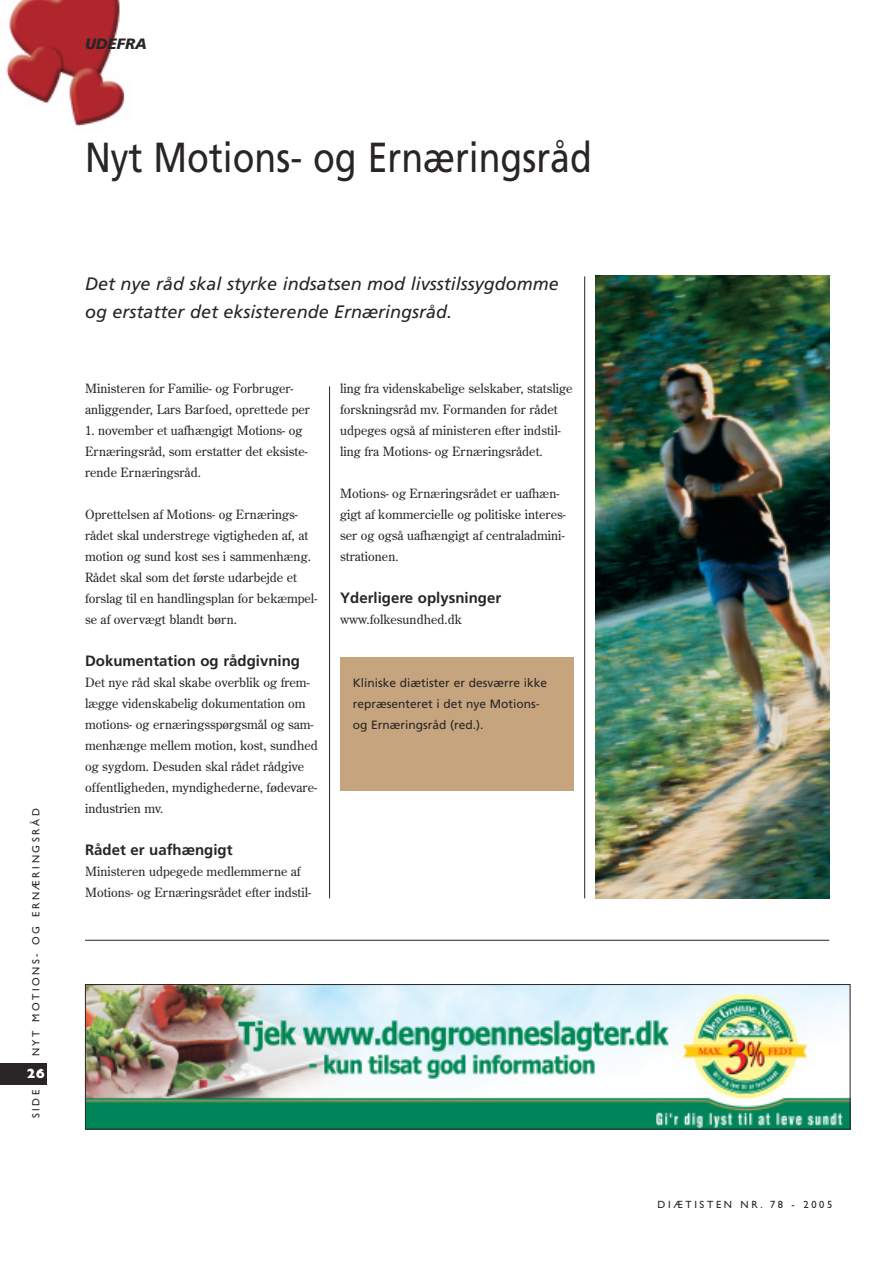
<style>
.page{position:relative;width:893px;height:1263px;background:#fff}
.page>*{position:absolute;margin:0;border:0;box-sizing:border-box;transform-origin:0 0}
.t1{font:42px "Frutiger";color:#292526;scale:.85 1}
.t2{font:italic 18px/28.5px "Frutiger";color:#292526}
.t3{font:700 15px "Frutiger";color:#292526}
.t4{font:italic 900 15px "Frutiger";color:#292526}
.t5{font:800 13.5px "Gill Sans";color:#fff}
.t6{font:12.75px/21px "Century Old Style";color:#292526}
.t7{font:12px/21px "Frutiger";color:#292526}
.t8{font:10.5px "Gill Sans";letter-spacing:.25em;color:#292526}
</style>
<div class="page">
<div style="left:340px;top:657px;width:234px;height:134px;background:#c5a47e"></div>
<img style="left:6px;top:0;width:119px;height:127px">
<div style="left:0;top:1063px;width:47px;height:21px;background:#292526"></div>
<hr style="left:329px;top:386px;width:1px;height:512px;background:#292526">
<hr style="left:584px;top:276px;width:1px;height:622px;background:#292526">
<img style="left:595px;top:275px;width:234px;height:623px">
<hr style="left:85px;top:940px;width:744px;height:1px;background:#292526">
<img style="left:87px;top:986px;width:761px;height:141px">
<div style="left:85px;top:984px;width:765px;height:145px;border:1px solid #292526"></div>
<p class="t8" style="left:30px;top:1056px;width:250px;rotate:-90deg">NYT MOTIONS- OG ERNÆRINGSRÅD</p>
<p class="t5" style="left:27px;top:1065px;width:20px">26</p>
<p class="t8" style="left:30px;top:1118px;width:30px;rotate:-90deg">SIDE</p>
<p class="t4" style="left:85px;top:34px;width:63px">UDEFRA</p>
<p class="t1" style="left:85px;top:133px;width:598px">Nyt Motions- og Ernæringsråd</p>
<p class="t2" style="left:85px;top:270px;width:475px">Det nye råd skal styrke indsatsen mod livsstilssygdomme og erstatter det eksisterende Ernæringsråd.</p>
<p class="t6" style="left:85px;top:378px;width:226px">Ministeren for Familie- og Forbruger&shy;anliggender, Lars Barfoed, oprettede per</p>
<p class="t6" style="left:85px;top:420px;width:224px">1. november et uafhængigt Motions- og<br>Ernæringsråd, som erstatter det eksiste&shy;rende Ernæringsråd.</p>
<p class="t6" style="left:85px;top:504px;width:234px">Oprettelsen af Motions- og Ernærings&shy;rådet skal understrege vigtigheden af, at motion og sund kost ses i sammenhæng.<br>Rådet skal som det første udarbejde et forslag til en handlingsplan for bekæmpel&shy;se af overvægt blandt børn.</p>
<p class="t3" style="left:85px;top:652px;width:217px">Dokumentation og rådgivning</p>
<p class="t6" style="left:85px;top:672px;width:234px">Det nye råd skal skabe overblik og frem&shy;lægge videnskabelig dokumentation om motions- og ernæringsspørgsmål og sam&shy;menhænge mellem motion, kost, sundhed og sygdom. Desuden skal rådet rådgive offentligheden, myndighederne, fødevare&shy;industrien mv.</p>
<p class="t3" style="left:85px;top:841px;width:149px">Rådet er uafhængigt</p>
<p class="t6" style="left:85px;top:861px;width:228px">Ministeren udpegede medlemmerne af<br>Motions- og Ernæringsrådet efter indstil-</p>
<p class="t6" style="left:340px;top:378px;width:234px">ling fra videnskabelige selskaber, statslige forskningsråd mv. Formanden for rådet udpeges også af ministeren efter indstil&shy;ling fra Motions- og Ernæringsrådet.</p>
<p class="t6" style="left:340px;top:483px;width:227px">Motions- og Ernæringsrådet er uafhæn&shy;gigt af kommercielle og politiske interes&shy;ser og også uafhængigt af centraladmini&shy;strationen.</p>
<p class="t3" style="left:340px;top:589px;width:163px">Yderligere oplysninger</p>
<p class="t6" style="left:340px;top:609px;width:123px">www.folkesundhed.dk</p>
<p class="t7" style="left:353px;top:673px;width:196px">Kliniske diætister er desværre ikke repræsenteret i det nye Motions&shy;og Ernæringsråd (red.).</p>
<p class="t8" style="left:658px;top:1198px;width:176px">DIÆTISTEN NR. 78 - 2005</p>
</div>
